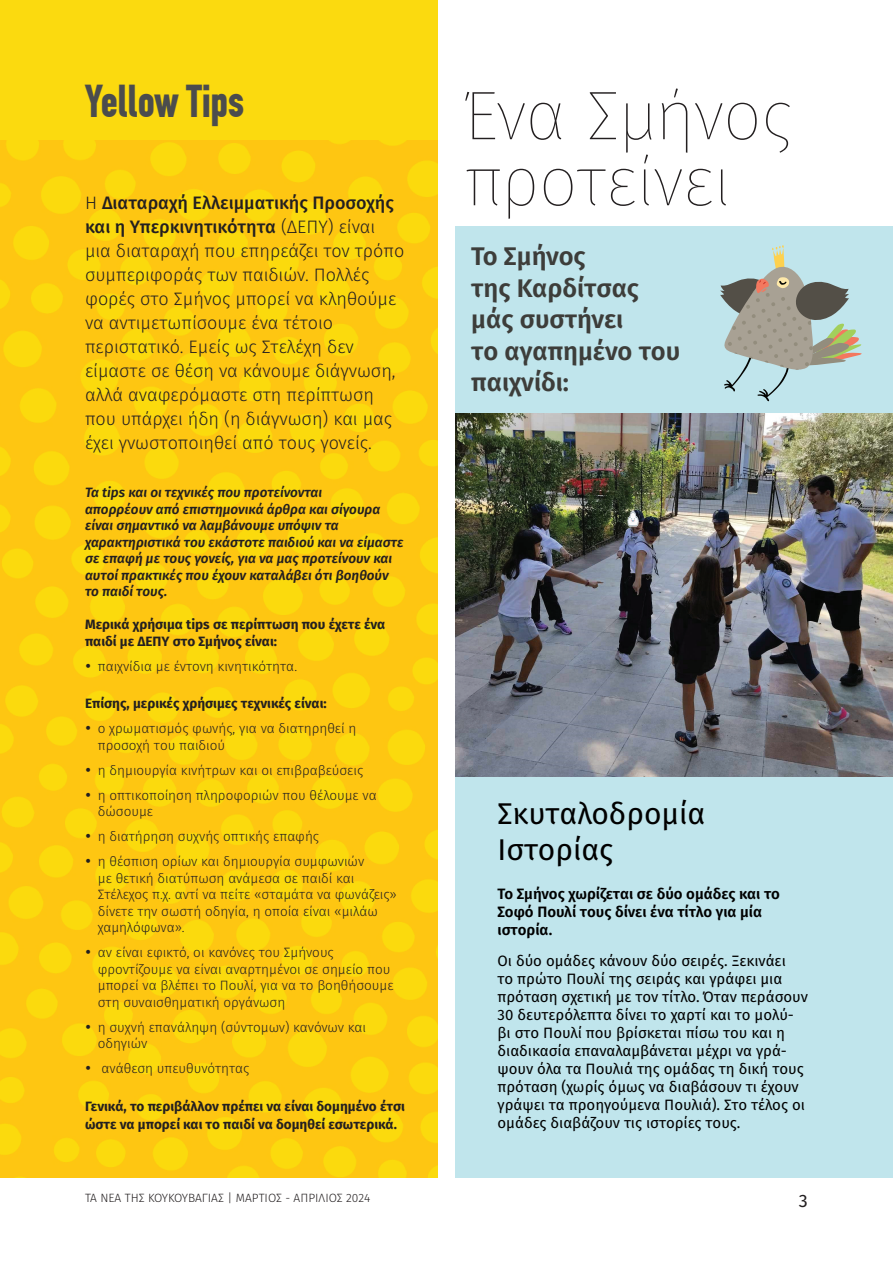
<style>
.page{position:relative;width:893px;height:1263px;background:#fff}
.page>*{position:absolute;margin:0;border:0;box-sizing:border-box;transform-origin:0 0}
.t1{font:100 69px/66px "Fira Sans";letter-spacing:-.015em;color:#231f20}
.t2{font:700 condensed 45px "CF Din";color:#4b4c4d}
.t3{font:30px/36px "Fira Sans";color:#000}
.t4{font:600 25.5px/31.5px "Fira Sans";color:#3d3d3a}
.t5{font:300 18px/24px "Fira Sans";color:#231f20}
.t6{font:18px "Fira Sans";color:#231f20}
.t7{font:15px/18px "Fira Sans";color:#000}
.t8{font:600 15px/18px "Fira Sans";color:#000}
.t9{font:300 13.5px/16.5px "Fira Sans";color:#231f20}
.t10{font:italic 600 13.5px/16.5px "Fira Sans";color:#231f20}
.t11{font:700 13.5px/16.5px "Fira Sans";color:#231f20}
.t12{font:300 12px "Fira Sans";color:#231f20}
.s1{font-weight:500}
</style>
<div class="page">
<div style="left:455px;top:227px;width:438px;height:951px;background:#c0e5ec"></div>
<div style="left:0;top:0;width:438px;height:140px;background:#fbda0f"></div>
<img style="left:0;top:140px;width:438px;height:1038px">
<svg style="left:720px;top:245px;width:142px;height:156px"></svg>
<img style="left:455px;top:413px;width:438px;height:363px">
<h2 class="t2" style="left:85px;top:77px;width:160px">Yellow Tips</h2>
<p class="t5" style="left:85px;top:192px;width:321px">Η <span class="s1">Διαταραχή Ελλειμματικής Προσοχής και η Υπερκινητικότητα</span> (ΔΕΠΥ) είναι μια διαταραχή που επηρεάζει τον τρόπο συμπεριφοράς των παιδιών. Πολλές φορές στο Σμήνος μπορεί να κληθούμε να αντιμετωπίσουμε ένα τέτοιο περιστατικό. Εμείς ως Στελέχη δεν είμαστε σε θέση να κάνουμε διάγνωση, αλλά αναφερόμαστε στη περίπτωση που υπάρχει ήδη (η διάγνωση) και μας έχει γνωστοποιηθεί από τους γονείς.</p>
<p class="t10" style="left:85px;top:485px;width:320px">Τα tips και οι τεχνικές που προτείνονται<br>απορρέουν από επιστημονικά άρθρα και σίγουρα είναι σημαντικό να λαμβάνουμε υπόψιν τα χαρακτηριστικά του εκάστοτε παιδιού και να είμαστε σε επαφή με τους γονείς, για να μας προτείνουν και αυτοί πρακτικές που έχουν καταλάβει ότι βοηθούν το παιδί τους.</p>
<p class="t11" style="left:85px;top:617px;width:302px">Μερικά χρήσιμα tips σε περίπτωση που έχετε ένα παιδί με ΔΕΠΥ στο Σμήνος είναι:</p>
<p class="t9" style="left:85px;top:659px;width:214px">• παιχνίδια με έντονη κινητικότητα.</p>
<p class="t11" style="left:85px;top:696px;width:243px">Επίσης, μερικές χρήσιμες τεχνικές είναι:</p>
<p class="t9" style="left:98px;top:721px;width:260px;text-indent:-13px">• ο χρωματισμός φωνής, για να διατηρηθεί η προσοχή του παιδιού</p>
<p class="t9" style="left:85px;top:763px;width:280px">• η δημιουργία κινήτρων και οι επιβραβεύσεις</p>
<p class="t9" style="left:98px;top:788px;width:280px;text-indent:-13px">• η οπτικοποίηση πληροφοριών που θέλουμε να δώσουμε</p>
<p class="t9" style="left:85px;top:829px;width:236px">• η διατήρηση συχνής οπτικής επαφής</p>
<p class="t9" style="left:98px;top:854px;width:301px;text-indent:-13px">• η θέσπιση ορίων και δημιουργία συμφωνιών<br>με θετική διατύπωση ανάμεσα σε παιδί και Στέλεχος π.χ. αντί να πείτε «σταμάτα να φωνάζεις» δίνετε την σωστή οδηγία, η οποία είναι «μιλάω χαμηλόφωνα».</p>
<p class="t9" style="left:98px;top:945px;width:297px;text-indent:-13px">• αν είναι εφικτό, οι κανόνες του Σμήνους φροντίζουμε να είναι αναρτημένοι σε σημείο που μπορεί να βλέπει το Πουλί, για να το βοηθήσουμε στη συναισθηματική οργάνωση</p>
<p class="t9" style="left:98px;top:1020px;width:270px;text-indent:-13px">• η συχνή επανάληψη (σύντομων) κανόνων και οδηγιών</p>
<p class="t9" style="left:85px;top:1061px;width:166px">• ανάθεση υπευθυνότητας</p>
<p class="t11" style="left:85px;top:1098px;width:321px;line-height:17.9px">Γενικά, το περιβάλλον πρέπει να είναι δομημένο έτσι ώστε να μπορεί και το παιδί να δομηθεί εσωτερικά.</p>
<p class="t12" style="left:85px;top:1189px;width:287px">ΤΑ ΝΕΑ ΤΗΣ ΚΟΥΚΟΥΒΑΓΙΑΣ | MΑΡΤΙΟΣ - ΑΠΡΙΛΙΟΣ 2024</p>
<h1 class="t1" style="left:464px;top:87px;width:330px">Ένα Σμήνος προτείνει</h1>
<h3 class="t4" style="left:471px;top:242px;width:210px">Το Σμήνος<br>της Καρδίτσας μάς συστήνει<br>το αγαπημένο του παιχνίδι:</h3>
<h3 class="t3" style="left:497px;top:797px;width:209px">Σκυταλοδρομία<br>Ιστορίας</h3>
<p class="t8" style="left:497px;top:886px;width:284px">Το Σμήνος χωρίζεται σε δύο ομάδες και το<br>Σοφό Πουλί τους δίνει ένα τίτλο για μία ιστορία.</p>
<p class="t7" style="left:497px;top:952px;width:312px">Οι δύο ομάδες κάνουν δύο σειρές. Ξεκινάει<br>το πρώτο Πουλί της σειράς και γράφει μια πρόταση σχετική με τον τίτλο. Όταν περάσουν 30 δευτερόλεπτα δίνει το χαρτί και το μολύ&shy;βι στο Πουλί που βρίσκεται πίσω του και η διαδικασία επαναλαμβάνεται μέχρι να γρά&shy;ψουν όλα τα Πουλιά της ομάδας τη δική τους πρόταση (χωρίς όμως να διαβάσουν τι έχουν γράψει τα προηγούμενα Πουλιά). Στο τέλος οι ομάδες διαβάζουν τις ιστορίες τους.</p>
<h3 class="t6" style="left:799px;top:1188px;width:10px">3</h3>
</div>
